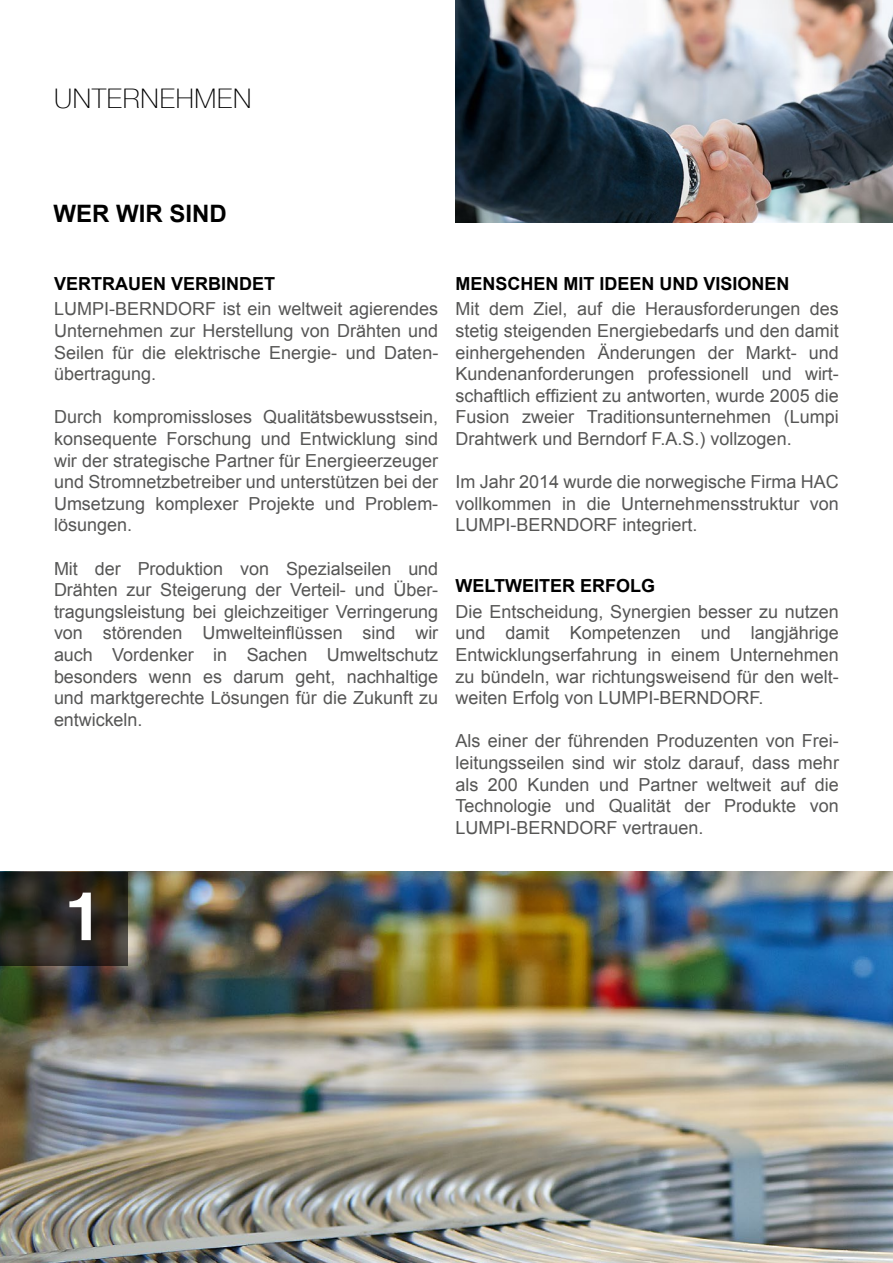
<style>
.page{position:relative;width:893px;height:1263px;background:#fff}
.page>*{position:absolute;margin:0;border:0;box-sizing:border-box;transform-origin:0 0}
.t1{font:700 72px "Nimbus Sans D";color:#fff}
.t2{font:100 27px "Helvetica Neue";letter-spacing:.03em;color:#000}
.t3{font:700 24px "Arial";color:#000}
.t4{font:18px/21.6px "Arial";color:#565655;text-align:justify}
.t5{font:700 18px "Arial";color:#000}
</style>
<div class="page">
<img style="left:0;top:872px;width:893px;height:391px">
<img style="left:455px;top:0;width:438px;height:223px">
<svg style="left:0;top:872px;width:128px;height:93px;background:#2b2820"></svg>
<h2 class="t2" style="left:54px;top:78px;width:199px">UNTERNEHMEN</h2>
<h3 class="t3" style="left:54px;top:197px;width:175px">WER WIR SIND</h3>
<p class="t5" style="left:54px;top:271px;width:223px">VERTRAUEN VERBINDET</p>
<p class="t4" style="left:54px;top:298px;width:386px">LUMPI-BERNDORF ist ein weltweit agierendes Unternehmen zur Herstellung von Drähten und Seilen für die elektrische Energie- und Daten&shy;übertragung.</p>
<p class="t4" style="left:54px;top:406px;width:386px">Durch kompromissloses Qualitätsbewusstsein, konsequente Forschung und Entwicklung sind wir der strategische Partner für Energieerzeuger und Stromnetzbetreiber und unterstützen bei der Umsetzung komplexer Projekte und Problem&shy;lösungen.</p>
<p class="t4" style="left:54px;top:558px;width:386px">Mit der Produktion von Spezialseilen und Drähten zur Steigerung der Verteil- und Über&shy;tragungsleistung bei gleichzeitiger Verringerung von störenden Umwelteinflüssen sind wir auch Vordenker in Sachen Umweltschutz besonders wenn es darum geht, nachhaltige und marktgerechte Lösungen für die Zukunft zu entwickeln.</p>
<p class="t5" style="left:455px;top:271px;width:336px">MENSCHEN MIT IDEEN UND VISIONEN</p>
<p class="t4" style="left:455px;top:298px;width:385px">Mit dem Ziel, auf die Herausforderungen des stetig steigenden Energiebedarfs und den damit einhergehenden Änderungen der Markt- und Kundenanforderungen professionell und wirt&shy;schaftlich effizient zu antworten, wurde 2005 die Fusion zweier Traditionsunternehmen (Lumpi Drahtwerk und Berndorf F.A.S.) vollzogen.</p>
<p class="t4" style="left:455px;top:471px;width:385px">Im Jahr 2014 wurde die norwegische Firma HAC vollkommen in die Unternehmensstruktur von LUMPI-BERNDORF integriert.</p>
<p class="t5" style="left:455px;top:574px;width:201px">WELTWEITER ERFOLG</p>
<p class="t4" style="left:455px;top:601px;width:385px">Die Entscheidung, Synergien besser zu nutzen und damit Kompetenzen und langjährige Entwicklungserfahrung in einem Unternehmen zu bündeln, war richtungsweisend für den welt&shy;weiten Erfolg von LUMPI-BERNDORF.</p>
<p class="t4" style="left:455px;top:730px;width:385px">Als einer der führenden Produzenten von Frei&shy;leitungsseilen sind wir stolz darauf, dass mehr als 200 Kunden und Partner weltweit auf die Technologie und Qualität der Produkte von LUMPI-BERNDORF vertrauen.</p>
<h1 class="t1" style="left:60px;top:876px;width:46px">1</h1>
</div>
